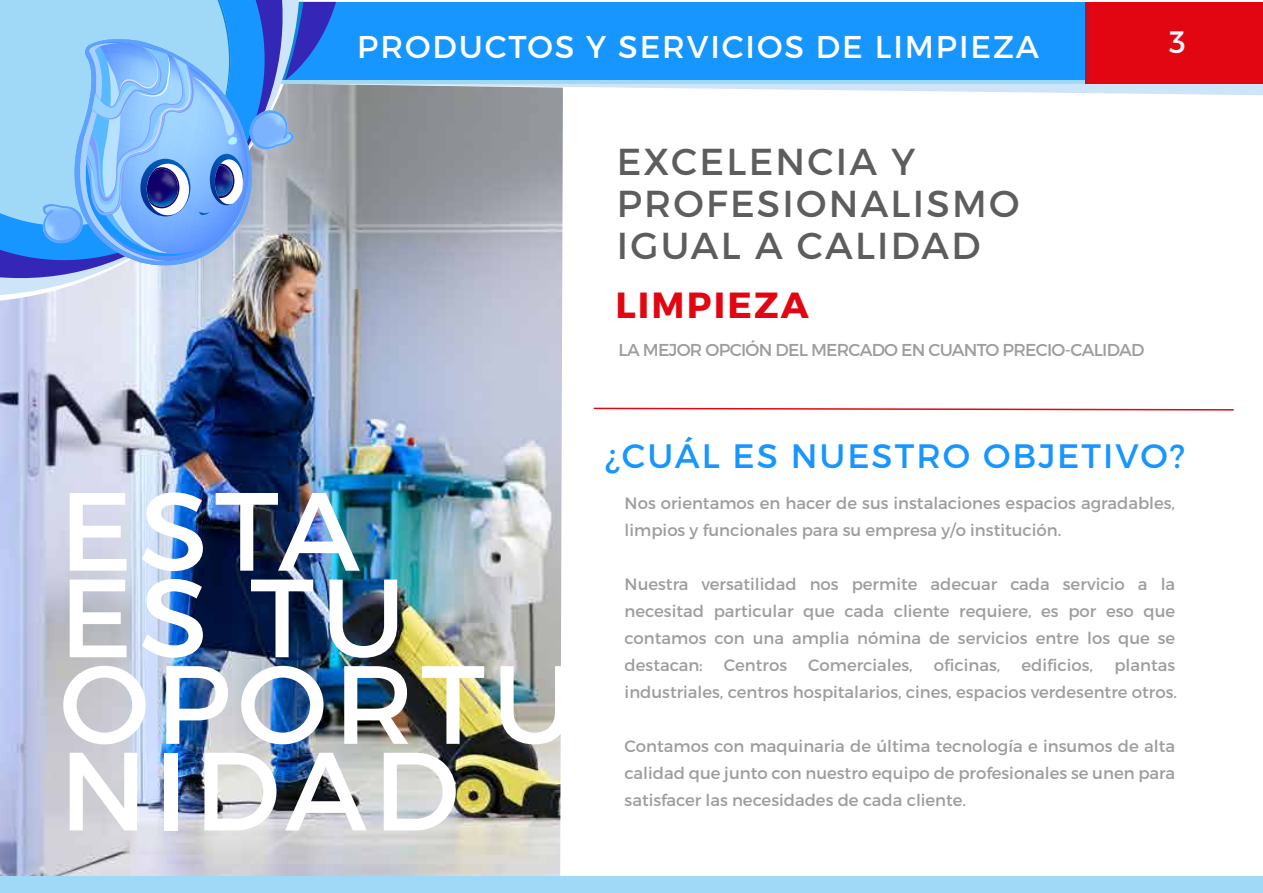
<style>
.page{position:relative;width:1263px;height:893px;background:#fff}
.page>*{position:absolute;margin:0;border:0;box-sizing:border-box;transform-origin:0 0}
.t1{font:111px/86.6px "Montserrat";letter-spacing:.06em;color:#fff}
.t2{font:37.5px/42px "Montserrat";letter-spacing:.06em;color:#5d5d5d}
.t3{font:700 36.3px "Montserrat";letter-spacing:.06em;color:#e20613}
.t4{font:33.9px "Montserrat";letter-spacing:.06em;color:#1896ff}
.t5{font:31.5px "Montserrat";letter-spacing:.06em;color:#fff}
.t6{font:30.9px "Montserrat";color:#f4f7ff}
.t7{font:17.25px "Montserrat";letter-spacing:-.04em;color:#9d9d9c}
.t8{font:16.5px/27px "Montserrat";color:#9d9d9c;text-align:justify}
</style>
<div class="page">
<img style="left:0;top:98px;width:563px;height:778px">
<img style="left:0;top:98px;width:340px;height:238px">
<svg style="left:336px;top:95px;width:227px;height:3px"></svg>
<svg style="left:336px;top:84px;width:927px;height:11px;fill:#cee4f8"></svg>
<div style="left:247px;top:2px;width:1016px;height:82px;background:#1896ff"></div>
<div style="left:0;top:876px;width:1263px;height:17px;background:#a0d9f7"></div>
<div style="left:1085px;top:2px;width:178px;height:82px;background:#e20613"></div>
<hr style="left:1085px;top:2px;width:3px;height:82px;background:#c60c1e">
<hr style="left:247px;top:80px;width:838px;height:4px;background:#a0d9f7">
<img style="left:0;top:276px;width:332px;height:51px">
<svg style="left:0;top:276px;width:308px;height:28px"></svg>
<svg style="left:0;top:0;width:336px;height:276px"></svg>
<img style="left:0;top:170px;width:110px;height:117px">
<svg style="left:593px;top:407px;width:641px;height:4px"></svg>
<h3 class="t5" style="left:357px;top:27px;width:683px">PRODUCTOS Y SERVICIOS DE LIMPIEZA</h3>
<h3 class="t6" style="left:1169px;top:23px;width:18px">3</h3>
<h2 class="t2" style="left:617px;top:141px;width:404px">EXCELENCIA Y<br>PROFESIONALISMO<br>IGUAL A CALIDAD</h2>
<h3 class="t3" style="left:615px;top:283px;width:195px">LIMPIEZA</h3>
<h1 class="t1" style="left:59px;top:488px;width:519px">ESTA<br>ES TU<br>OPORTU<br>NIDAD</h1>
<p class="t7" style="left:618px;top:339px;width:527px">LA MEJOR OPCIÓN DEL MERCADO EN CUANTO PRECIO-CALIDAD</p>
<h3 class="t4" style="left:605px;top:435px;width:582px">¿CUÁL ES NUESTRO OBJETIVO?</h3>
<p class="t8" style="left:625px;top:490px;width:552px">Nos orientamos en hacer de sus instalaciones espacios agradables, limpios y funcionales para su empresa y/o institución.</p>
<p class="t8" style="left:625px;top:571px;width:552px">Nuestra versatilidad nos permite adecuar cada servicio a la necesitad particular que cada cliente requiere, es por eso que contamos con una amplia nómina de servicios entre los que se destacan:</p>
<p class="t8" style="left:724px;top:652px;width:65px">Centros</p>
<p class="t8" style="left:808px;top:652px;width:106px">Comerciales,</p>
<p class="t8" style="left:934px;top:652px;width:68px">oficinas,</p>
<p class="t8" style="left:1021px;top:652px;width:73px">edificios,</p>
<p class="t8" style="left:625px;top:652px;width:554px;text-align:right">plantas<br>industriales, centros hospitalarios, cines, espacios verdesentre otros.</p>
<p class="t8" style="left:625px;top:733px;width:552px">Contamos con maquinaria de última tecnología e insumos de alta calidad que junto con nuestro equipo de profesionales se unen para satisfacer las necesidades de cada cliente.</p>
</div>
